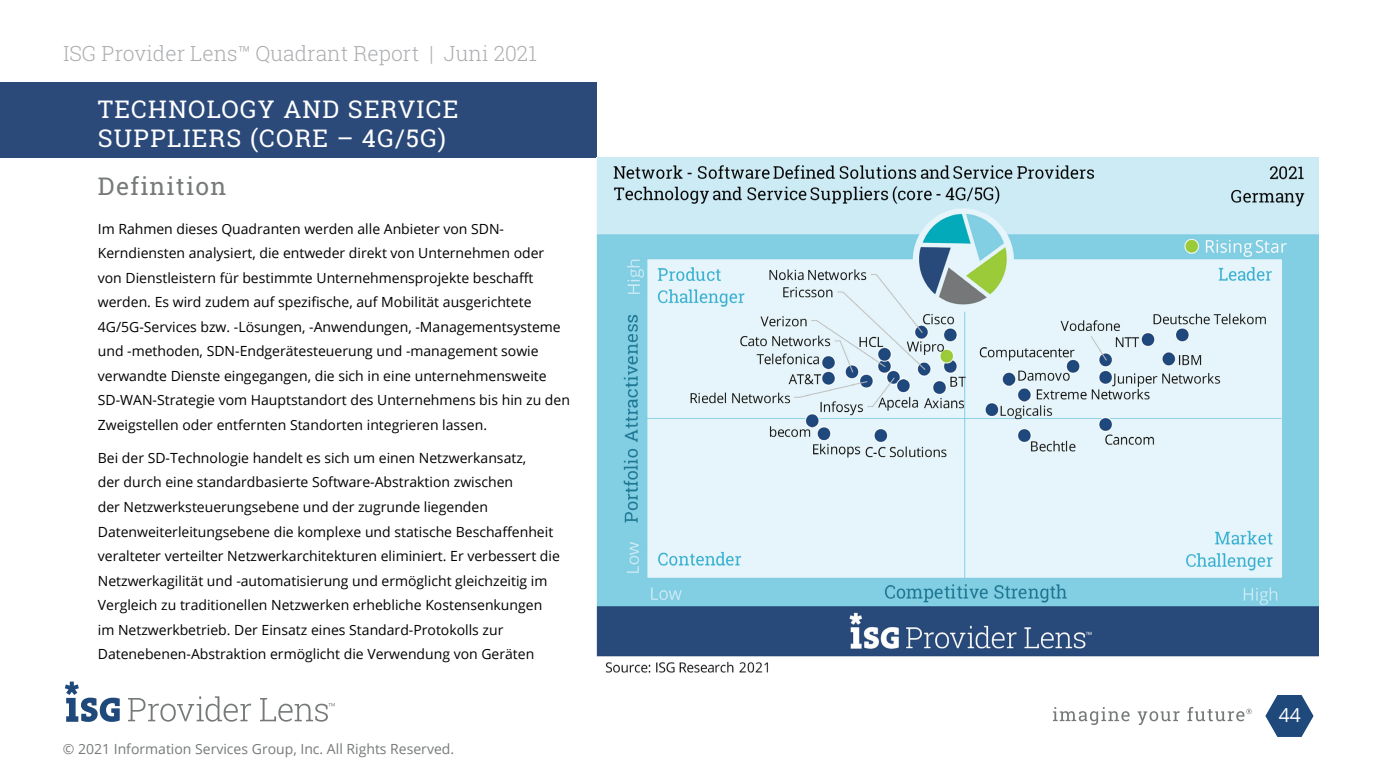
<style>
.page{position:relative;width:1386px;height:780px;background:#fff}
.page>*{position:absolute;margin:0;border:0;box-sizing:border-box;transform-origin:0 0}
.Section_Title_Midtex{font:24.5px/29.8px "Roboto Slab";letter-spacing:.05em;color:#fff}
.Section_Title_Midtex-2{font:24.5px "Roboto Slab";letter-spacing:.05em;color:#76797a}
.t1{font:300 21px "Roboto Slab";color:#abadb0}
.t2{font:19.25px "Open Sans";color:#fff}
.Body_Copy{font:14px/24.5px "Open Sans";color:#000}
.Report_Cover_Title{font:14px "Open Sans";color:#76797a}
</style>
<div class="page">
<div style="left:0;top:82px;width:596px;height:76px;background:#2b4a79"></div>
<img style="left:596px;top:158px;width:722px;height:515px">
<svg style="left:128px;top:696px;width:123px;height:25px"></svg>
<svg style="left:260px;top:698px;width:75px;height:23px"></svg>
<svg style="left:65px;top:681px;width:55px;height:41px"></svg>
<svg style="left:1266px;top:695px;width:47px;height:42px"></svg>
<svg style="left:1053px;top:707px;width:77px;height:18px"></svg>
<svg style="left:1138px;top:711px;width:42px;height:14px"></svg>
<svg style="left:1187px;top:707px;width:65px;height:14px"></svg>
<p class="t1" style="left:63px;top:39px;width:475px">ISG Provider Lens™ Quadrant Report | Juni 2021</p>
<p class="Section_Title_Midtex" style="left:98px;top:94px;width:362px">TECHNOLOGY AND SERVICE<br>SUPPLIERS (CORE – 4G/5G)</p>
<p class="Section_Title_Midtex-2" style="left:98px;top:169px;width:130px">Definition</p>
<p class="Body_Copy" style="left:98px;top:216px;width:474px">Im Rahmen dieses Quadranten werden alle Anbieter von SDN-Kerndiensten analysiert, die entweder direkt von Unternehmen oder von Dienstleistern für bestimmte Unternehmensprojekte beschafft werden. Es wird zudem auf spezifische, auf Mobilität ausgerichtete 4G/5G-Services bzw. -Lösungen, -Anwendungen, -Managementsysteme und -methoden, SDN-Endgerätesteuerung und -management sowie verwandte Dienste eingegangen, die sich in eine unternehmensweite SD-WAN-Strategie vom Hauptstandort des Unternehmens bis hin zu den Zweigstellen oder entfernten Standorten integrieren lassen.</p>
<p class="Body_Copy" style="left:98px;top:445px;width:464px">Bei der SD-Technologie handelt es sich um einen Netzwerkansatz,<br>der durch eine standardbasierte Software-Abstraktion zwischen<br>der Netzwerksteuerungsebene und der zugrunde liegenden Datenweiterleitungsebene die komplexe und statische Beschaffenheit veralteter verteilter Netzwerkarchitekturen eliminiert. Er verbessert die Netzwerkagilität und -automatisierung und ermöglicht gleichzeitig im Vergleich zu traditionellen Netzwerken erhebliche Kostensenkungen im Netzwerkbetrieb. Der Einsatz eines Standard-Protokolls zur Datenebenen-Abstraktion ermöglicht die Verwendung von Geräten</p>
<p class="Report_Cover_Title" style="left:63px;top:739px;width:393px">© 2021 Information Services Group, Inc. All Rights Reserved.</p>
<p class="t2" style="left:1279px;top:701px;width:24px">44</p>
</div>
